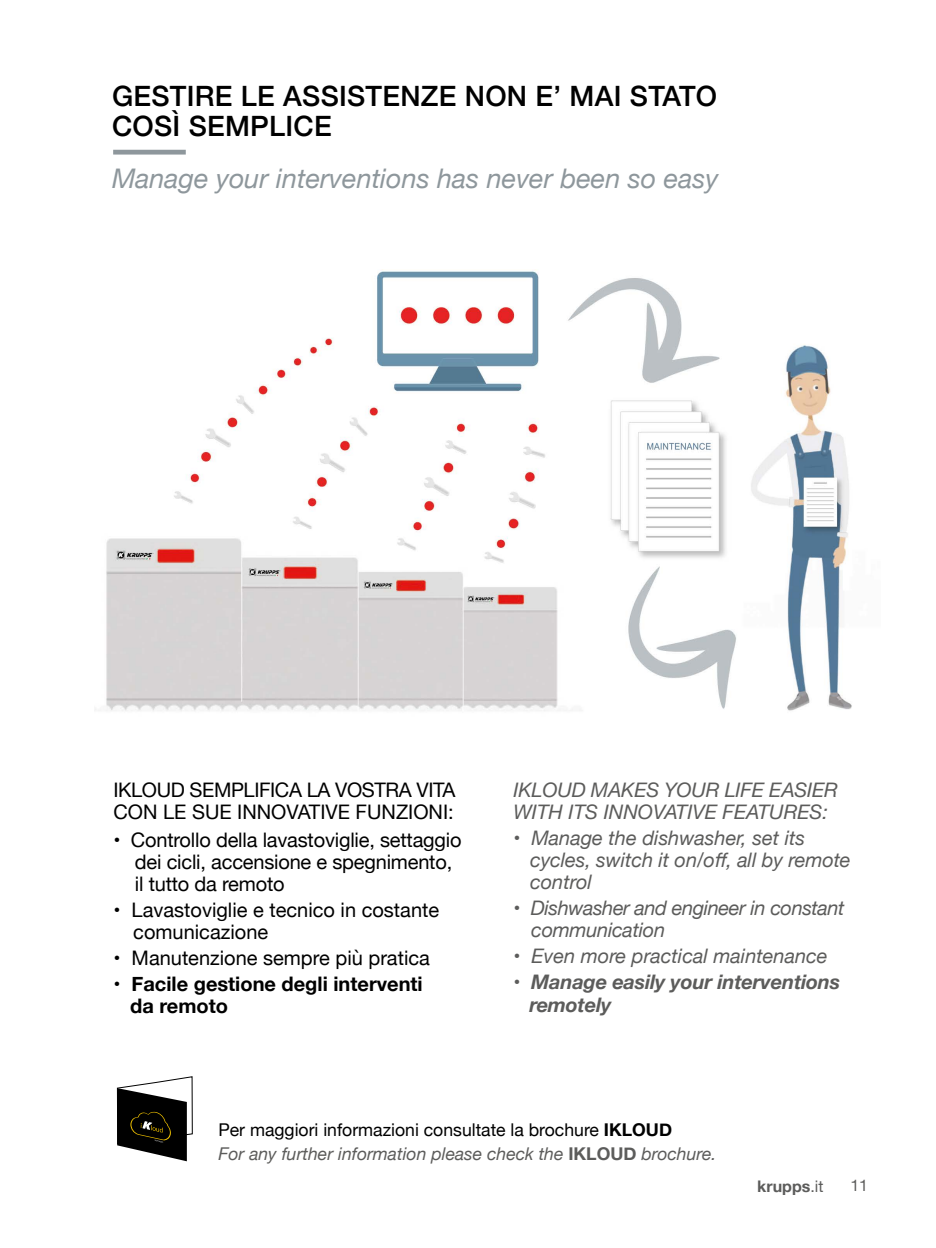
<style>
.page{position:relative;width:936px;height:1248px;background:#fff}
.page>*{position:absolute;margin:0;border:0;box-sizing:border-box;transform-origin:0 0}
.t1{font:500 28px "Helvetica Neue";letter-spacing:.01em;color:#000}
.t2{font:italic 27px "Helvetica Neue";color:#8e979c}
.t3{font:20px "Helvetica Neue";letter-spacing:-.01em;color:#000}
.t4{font:italic 20px "Helvetica Neue";letter-spacing:-.005em;color:#5c5c5b}
.t5{font:700 20px "Helvetica Neue";color:#000}
.t6{font:italic 700 20px "Helvetica Neue";letter-spacing:-.01em;color:#5c5c5b}
.t7{font:italic 17.6px "Helvetica Neue";color:#5c5c5b}
.t8{font:17.6px "Helvetica Neue";color:#000}
.t9{font:700 16px "Helvetica Neue";color:#5c5c5b}
.t10{font:16px "Helvetica Neue";color:#5c5c5b}
.s1{font-weight:400}
.s2{font-style:normal}
.s3{font-weight:400;font-style:normal}
.s4{font-weight:700}
.s5{font-weight:700;font-style:normal}
</style>
<div class="page">
<hr style="left:113px;top:150px;width:73px;height:4px;background:#8e979c">
<img style="left:95px;top:269px;width:757px;height:442px">
<svg style="left:116px;top:613px;width:77px;height:549px"></svg>
<p class="t1" style="left:112px;top:73px;width:606px">GESTIRE LE ASSISTENZE NON E’ MAI STATO</p>
<p class="t1" style="left:112px;top:103px;width:221px">COSÌ SEMPLICE</p>
<p class="t2" style="left:112px;top:159px;width:608px">Manage your interventions has never been so easy</p>
<p class="t3" style="left:113px;top:775px;width:343px">IKLOUD SEMPLIFICA LA VOSTRA VITA</p>
<p class="t3" style="left:113px;top:797px;width:342px">CON LE SUE INNOVATIVE FUNZIONI:</p>
<p class="t3" style="left:113px;top:825px;width:349px">• Controllo della lavastoviglie, settaggio</p>
<p class="t3" style="left:135px;top:847px;width:319px">dei cicli, accensione e spegnimento,</p>
<p class="t3" style="left:135px;top:869px;width:151px">il tutto da remoto</p>
<p class="t3" style="left:113px;top:895px;width:327px">• Lavastoviglie e tecnico in costante</p>
<p class="t3" style="left:133px;top:917px;width:136px">comunicazione</p>
<p class="t3" style="left:113px;top:943px;width:318px">• Manutenzione sempre più pratica</p>
<p class="t5" style="left:113px;top:967px;width:311px"><span class="s1">•</span> Facile gestione degli interventi</p>
<p class="t5" style="left:130px;top:989px;width:99px">da remoto</p>
<p class="t4" style="left:513px;top:775px;width:326px">IKLOUD MAKES YOUR LIFE EASIER</p>
<p class="t4" style="left:513px;top:797px;width:316px">WITH ITS INNOVATIVE FEATURES:</p>
<p class="t4" style="left:513px;top:823px;width:293px"><span class="s2">•</span> Manage the dishwasher, set its</p>
<p class="t4" style="left:530px;top:845px;width:322px">cycles, switch it on/off, all by remote</p>
<p class="t4" style="left:530px;top:867px;width:63px">control</p>
<p class="t4" style="left:513px;top:893px;width:332px"><span class="s2">•</span> Dishwasher and engineer in constant</p>
<p class="t4" style="left:531px;top:915px;width:135px">communication</p>
<p class="t4" style="left:513px;top:941px;width:316px"><span class="s2">•</span> Even more practical maintenance</p>
<p class="t6" style="left:513px;top:966px;width:328px"><span class="s3">•</span> Manage easily your interventions</p>
<p class="t6" style="left:529px;top:988px;width:83px">remotely</p>
<p class="t8" style="left:218px;top:1116px;width:455px">Per maggiori informazioni consultate la brochure <span class="s4">IKLOUD</span></p>
<p class="t7" style="left:218px;top:1140px;width:499px">For any further information please check the <span class="s5">IKLOUD</span> brochure.</p>
<p class="t9" style="left:757px;top:1173px;width:68px">krupps<span class="s1">.it</span></p>
<p class="t10" style="left:850px;top:1173px;width:19px">11</p>
</div>
